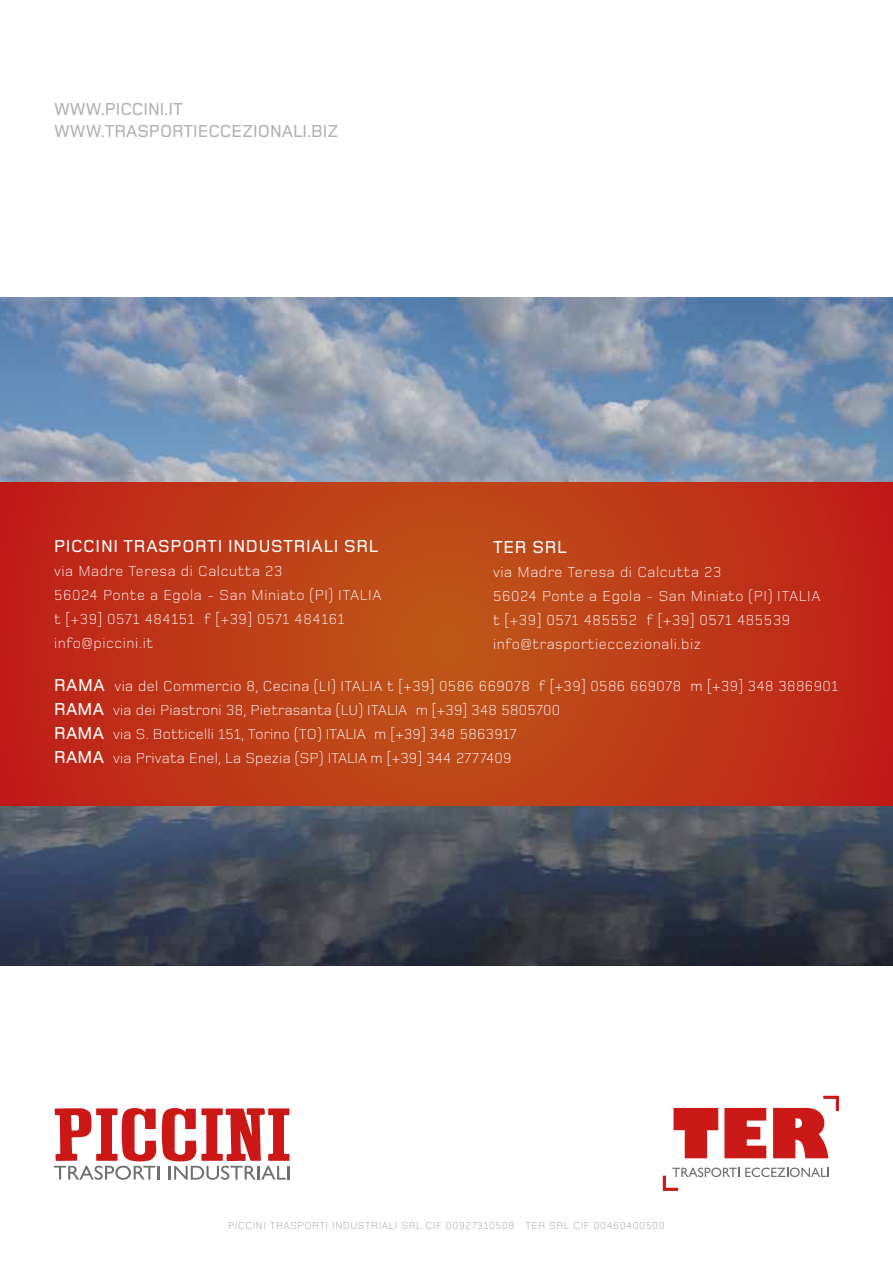
<style>
.page{position:relative;width:893px;height:1263px;background:#fff}
.page>*{position:absolute;margin:0;border:0;box-sizing:border-box;transform-origin:0 0}
.t1{font:500 18px/21.6px "Foundry Monoline";color:#b3b2b2}
.t2{font:500 18px "Foundry Monoline";letter-spacing:.04em;color:#fff}
.t3{font:300 15px/24px "Foundry Monoline";letter-spacing:.03em;color:#fff}
.t4{font:300 10.5px "Foundry Monoline";letter-spacing:.06em;color:#9d9d9c}
.s1{font-weight:500;font-size:18px}
</style>
<div class="page">
<img style="left:0;top:298px;width:893px;height:667px">
<svg style="left:0;top:483px;width:893px;height:323px;background:#be3817"></svg>
<svg style="left:745px;top:1167px;width:84px;height:10px"></svg>
<svg style="left:673px;top:1108px;width:45px;height:50px"></svg>
<svg style="left:724px;top:1108px;width:42px;height:50px;background:#d33d3b"></svg>
<svg style="left:773px;top:1096px;width:66px;height:62px"></svg>
<svg style="left:663px;top:1167px;width:76px;height:24px"></svg>
<svg style="left:54px;top:1108px;width:236px;height:72px"></svg>
<p class="t1" style="left:54px;top:99px;width:286px">WWW.PICCINI.IT<br>WWW.TRASPORTIECCEZIONALI.BIZ</p>
<p class="t2" style="left:54px;top:536px;width:326px">PICCINI TRASPORTI INDUSTRIALI SRL</p>
<p class="t3" style="left:54px;top:560px;width:329px">via Madre Teresa di Calcutta 23<br>56024 Ponte a Egola - San Miniato (PI) ITALIA t [+39] 0571 484151 f [+39] 0571 484161 info@piccini.it</p>
<p class="t2" style="left:493px;top:537px;width:75px">TER SRL</p>
<p class="t3" style="left:493px;top:561px;width:329px">via Madre Teresa di Calcutta 23<br>56024 Ponte a Egola - San Miniato (PI) ITALIA t [+39] 0571 485552 f [+39] 0571 485539 info@trasportieccezionali.biz</p>
<p class="t3" style="left:54px;top:675px;width:785px"><span class="s1">RAMA</span> via del Commercio 8, Cecina (LI) ITALIA t [+39] 0586 669078 f [+39] 0586 669078 m [+39] 348 3886901<br><span class="s1">RAMA</span> via dei Piastroni 38, Pietrasanta (LU) ITALIA m [+39] 348 5805700<br><span class="s1">RAMA</span> via S. Botticelli 151, Torino (TO) ITALIA m [+39] 348 5863917<br><span class="s1">RAMA</span> via Privata Enel, La Spezia (SP) ITALIA m [+39] 344 2777409</p>
<p class="t4" style="left:228px;top:1220px;width:438px">PICCINI TRASPORTI INDUSTRIALI SRL CIF 00927310508 TER SRL CIF 00460400500</p>
</div>
